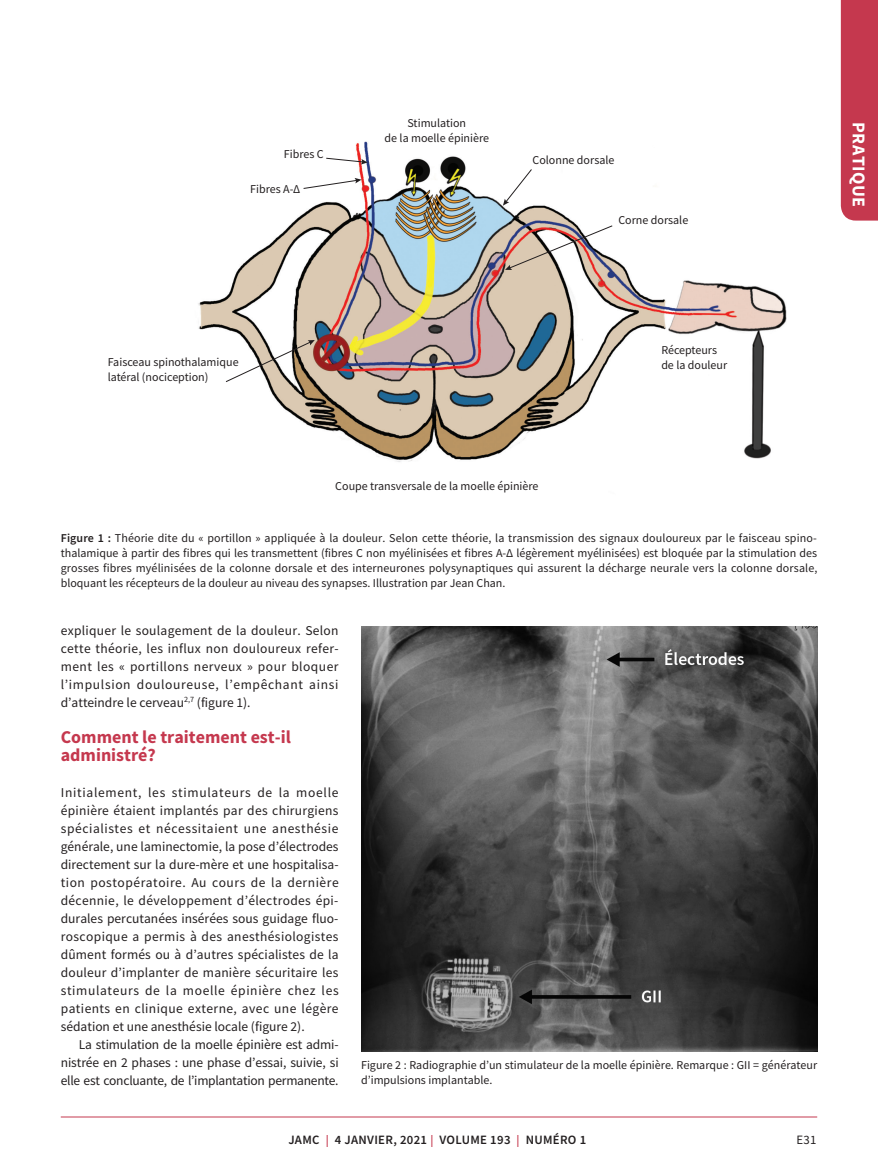
<style>
.page{position:relative;width:878px;height:1175px;background:#fff}
.page>*{position:absolute;margin:0;border:0;box-sizing:border-box;transform-origin:0 0}
.t1{font:700 18px/18px "Source Sans Pro";color:#c5384e}
.t2{font:700 18px "Source Sans Pro";letter-spacing:.025em;color:#fff}
.t3{font:13.5px/18px "Source Sans Pro";color:#231f20;text-align:justify}
.t4{font:600 12.75px "Source Sans Pro";letter-spacing:.025em;color:#231f20}
.t5{font:12.75px "Source Sans Pro";color:#231f20}
.t6{font:12px/15px "Source Sans Pro";color:#231f20;text-align:center}
.s1{font-weight:600}
.s2{font-size:12px;color:#c5384e}
</style>
<div class="page">
<div style="left:840px;top:0;width:38px;height:220px;background:#c5384e"></div>
<hr style="left:61px;top:1116px;width:756px;height:1px;background:#c5384e">
<img style="left:198px;top:141px;width:589px;height:321px">
<svg style="left:325px;top:157px;width:42px;height:7px"></svg>
<svg style="left:503px;top:168px;width:29px;height:38px"></svg>
<svg style="left:505px;top:225px;width:108px;height:45px"></svg>
<svg style="left:303px;top:178px;width:58px;height:11px"></svg>
<svg style="left:225px;top:340px;width:90px;height:43px"></svg>
<img style="left:361px;top:626px;width:456px;height:426px">
<p class="t6" style="left:284px;top:148px;width:41px">Fibres C</p>
<p class="t6" style="left:250px;top:182px;width:52px">Fibres A-Δ</p>
<p class="t6" style="left:384px;top:117px;width:106px;line-height:14.4px">Stimulation<br>de la moelle épinière</p>
<p class="t6" style="left:532px;top:153px;width:83px">Colonne dorsale</p>
<p class="t6" style="left:618px;top:213px;width:71px">Corne dorsale</p>
<h1 class="t2" style="left:871px;top:122px;width:86px;rotate:90deg">PRATIQUE</h1>
<p class="t6" style="left:661px;top:344px;width:57px">Récepteurs</p>
<p class="t6" style="left:108px;top:356px;width:132px">Faisceau spinothalamique</p>
<p class="t6" style="left:661px;top:358px;width:67px">de la douleur</p>
<p class="t6" style="left:108px;top:370px;width:102px">latéral (nociception)</p>
<p class="t6" style="left:335px;top:479px;width:205px">Coupe transversale de la moelle épinière</p>
<p class="t6" style="left:61px;top:530px;width:758px;text-align:justify"><span class="s1">Figure 1 :</span> Théorie dite du « portillon » appliquée à la douleur. Selon cette théorie, la transmission des signaux douloureux par le faisceau spino&shy;thalamique à partir des fibres qui les transmettent (fibres C non myélinisées et fibres A-Δ légèrement myélinisées) est bloquée par la stimulation des grosses fibres myélinisées de la colonne dorsale et des interneurones polysynaptiques qui assurent la décharge neurale vers la colonne dorsale, bloquant les récepteurs de la douleur au niveau des synapses. Illustration par Jean Chan.</p>
<p class="t3" style="left:61px;top:621px;width:279px">expliquer le soulagement de la douleur. Selon cette théorie, les influx non douloureux refer&shy;ment les « portillons nerveux » pour bloquer l’impulsion douloureuse, l’empêchant ainsi d’atteindre le cerveau<sup>2,7</sup> (figure 1).</p>
<h1 class="t1" style="left:61px;top:727px;width:232px">Comment le traitement est-il administré?</h1>
<p class="t3" style="left:61px;top:783px;width:279px">Initialement, les stimulateurs de la moelle épinière étaient implantés par des chirurgiens spécialistes et nécessitaient une anesthésie générale, une laminectomie, la pose d’électrodes directement sur la dure-mère et une hospitalisa&shy;tion postopératoire. Au cours de la dernière décennie, le développement d’électrodes épi&shy;durales percutanées insérées sous guidage fluo&shy;roscopique a permis à des anesthésiologistes dûment formés ou à d’autres spécialistes de la douleur d’implanter de manière sécuritaire les stimulateurs de la moelle épinière chez les patients en clinique externe, avec une légère sédation et une anesthésie locale (figure 2).</p>
<p class="t3" style="left:61px;top:1035px;width:279px;text-indent:18px">La stimulation de la moelle épinière est admi&shy;nistrée en 2 phases : une phase d’essai, suivie, si elle est concluante, de l’implantation permanente.</p>
<p class="t6" style="left:361px;top:1057px;width:457px;text-align:left">Figure 2 : Radiographie d’un stimulateur de la moelle épinière. Remarque : GII = générateur d’impulsions implantable.</p>
<p class="t4" style="left:288px;top:1131px;width:299px">JAMC <span class="s2">|</span> 4 JANVIER, 2021 <span class="s2">|</span> VOLUME 193 <span class="s2">|</span> NUMÉRO 1</p>
<p class="t5" style="left:796px;top:1132px;width:22px">E31</p>
</div>
